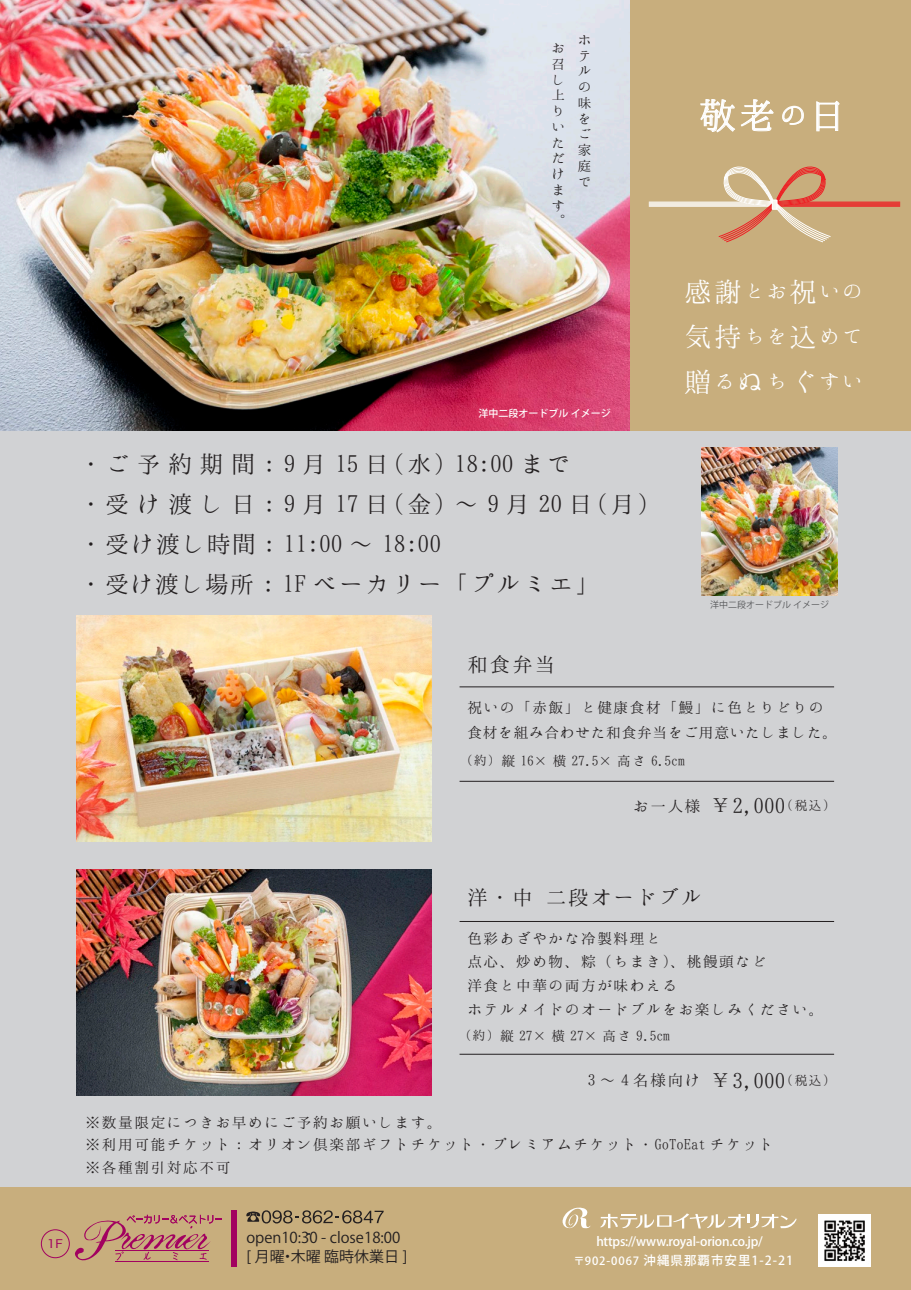
<style>
.page{position:relative;width:911px;height:1290px;background:#d1d2d4}
.page>*{position:absolute;margin:0;border:0;box-sizing:border-box;transform-origin:0 0}
.t1{font:40px "Hannari Mincho";color:#fff}
.t2{font:26.25px/40px "Hannari Mincho";color:#231f20}
.t3{font:23.5px "Hannari Mincho";color:#231f20}
.t4{font:22.5px/45px "Hannari Mincho";color:#fff;text-align:justify}
.t5{font:22.5px "Hannari Mincho";color:#231f20}
.t6{font:17.25px "Hannari Mincho";color:#231f20}
.t7{font:16.25px/23.8px "Hannari Mincho";color:#231f20}
.t8{font:16.25px/25px "Hannari Mincho";letter-spacing:-.05em;color:#231f20}
.t9{font:15px/15.8px "Hannari Mincho";color:#231f20;text-align:justify}
.t10{font:15px "Koz Go Pr 6 N";color:#231f20}
.t11{font:500 12.5px "Koz Go Pro";letter-spacing:-.015em;color:#fff}
.t12{font:500 12.5px "Koz Go Pro";letter-spacing:.08em;color:#fff}
.t13{font:11.5px "Hiragino Kaku W4 90 msp RKSJ H";color:#a20160;scale:1.05 1}
.t14{font:500 10px "Koz Go Pr 6 N";color:#fff}
.t15{font:9px "Koz Go Pr 6 N";color:#57585a}
.s1{font-size:30px}
.s2{font-size:13.75px}
.s3{font-size:17.25px}
.s4{font-size:21.88px}
.s5{font-size:23.5px}
.s6{font-size:14px}
.s7{font-size:11.25px}
</style>
<div class="page">
<img style="left:0;top:0;width:630px;height:430px">
<img style="left:77px;top:615px;width:354px;height:227px">
<img style="left:77px;top:869px;width:354px;height:226px">
<hr style="left:459px;top:686px;width:375px;height:1px;background:#231f20">
<hr style="left:459px;top:781px;width:375px;height:1px;background:#231f20">
<hr style="left:459px;top:921px;width:375px;height:1px;background:#231f20">
<hr style="left:459px;top:1054px;width:375px;height:1px;background:#231f20">
<div style="left:0;top:1187px;width:911px;height:103px;background:#c8ae7d"></div>
<div style="left:630px;top:0;width:281px;height:430px;background:#c8ae7d"></div>
<div style="left:231px;top:1210px;width:5px;height:57px;background:#a20160"></div>
<svg style="left:75px;top:1215px;width:147px;height:47px"></svg>
<svg style="left:246px;top:1210px;width:138px;height:13px"></svg>
<div style="left:41px;top:1229px;width:29px;height:29px;border:1px solid #a20160;border-radius:50%"></div>
<hr style="left:806px;top:202px;width:94px;height:1px;background:#ee1d23">
<hr style="left:649px;top:202px;width:93px;height:1px;background:#fff">
<hr style="left:802px;top:203px;width:98px;height:1px;background:#ee1d23">
<hr style="left:649px;top:203px;width:98px;height:1px;background:#fff">
<hr style="left:795px;top:204px;width:105px;height:1px;background:#ee1d23">
<hr style="left:649px;top:204px;width:105px;height:1px;background:#fff">
<hr style="left:783px;top:205px;width:117px;height:1px;background:#ee1d23">
<hr style="left:649px;top:205px;width:116px;height:1px;background:#fff">
<hr style="left:779px;top:206px;width:121px;height:1px;background:#ee1d23">
<hr style="left:649px;top:206px;width:120px;height:1px;background:#fff">
<svg style="left:718px;top:166px;width:113px;height:77px"></svg>
<div style="left:772px;top:200px;width:5px;height:9px;border:1px solid #fff"></div>
<img style="left:702px;top:448px;width:135px;height:148px">
<img style="left:818px;top:1214px;width:52px;height:52px">
<svg style="left:600px;top:1213px;width:196px;height:15px"></svg>
<svg style="left:562px;top:1207px;width:28px;height:21px"></svg>
<svg style="left:700px;top:99px;width:35px;height:33px"></svg>
<svg style="left:741px;top:99px;width:32px;height:32px"></svg>
<svg style="left:782px;top:106px;width:21px;height:18px"></svg>
<svg style="left:816px;top:101px;width:23px;height:30px"></svg>
<p class="t9" style="left:551px;top:39px;width:14px;text-align:left">お召し上りいただけます。</p>
<p class="t9" style="left:578px;top:31px;width:15px">ホテルの味をご家庭で</p>
<p class="t14" style="left:478px;top:407px;width:134px">洋中二段オードブル イメージ</p>
<h2 class="t2" style="left:79px;top:443px;width:586px">・ご予約期間：9 月 15 日（水）18:00 まで<br>・受け渡し日：9 月 17 日（金）～ 9 月 20 日（月）・受け渡し時間：11:00 ～ 18:00<br>・受け渡し場所：1F ベーカリー「プルミエ」</h2>
<h3 class="t5" style="left:467px;top:652px;width:91px">和食弁当</h3>
<h1 class="t1" style="left:699px;top:94px;width:151px">敬老<span class="s1">の</span>日</h1>
<h3 class="t4" style="left:684px;top:268px;width:181px"><span class="s1">感謝</span>とお<span class="s1">祝</span>いの<span class="s1">気持</span>ちを<span class="s1">込</span>めて<span class="s1">贈</span>る<span class="s1">ぬ</span>ち<span class="s1">ぐ</span>すい</h3>
<p class="t15" style="left:710px;top:600px;width:120px">洋中二段オードブル イメージ</p>
<p class="t8" style="left:467px;top:694px;width:373px">祝いの「赤飯」と健康食材「鰻」に色とりどりの食材を組み合わせた和食弁当をご用意いたしました。</p>
<p class="t9" style="left:460px;top:752px;width:226px"><span class="s2">（約）</span>縦 16× 横 27.5× 高さ 6.5cm</p>
<h3 class="t3" style="left:633px;top:793px;width:205px"><span class="s3">お一人様</span> <span class="s4">￥</span>2,000<sup>（税込）</sup></h3>
<p class="t13" style="left:47px;top:1238px;width:16px">1F</p>
<h3 class="t5" style="left:467px;top:885px;width:238px">洋・中 二段オードブル</h3>
<p class="t7" style="left:467px;top:925px;width:359px">色彩あざやかな冷製料理と<br>点心、炒め物、粽（ちまき）、桃饅頭など<br>洋食と中華の両方が味わえる<br>ホテルメイドのオードブルをお楽しみください。</p>
<p class="t9" style="left:459px;top:1027px;width:212px"><span class="s2">（約）</span>縦 27× 横 27× 高さ 9.5cm</p>
<p class="t6" style="left:587px;top:1071px;width:251px">3 ～ 4 名様向け <span class="s4">￥</span><span class="s5">3,000</span><span class="s6">（税込）</span></p>
<p class="t7" style="left:86px;top:1110px;width:691px;line-height:22.5px">※数量限定につきお早めにご予約お願いします。<br>※利用可能チケット：オリオン倶楽部ギフトチケット・プレミアムチケット・GoToEat チケット※各種割引対応不可</p>
<p class="t10" style="left:246px;top:1228px;width:155px">open10:30 - close18:00</p>
<p class="t10" style="left:246px;top:1248px;width:163px">[ 月曜・木曜 臨時休業日 ]</p>
<p class="t11" style="left:596px;top:1233px;width:168px">https://www.royal-orion.co.jp/</p>
<p class="t12" style="left:573px;top:1253px;width:221px"><span class="s7">〒902-0067</span> 沖縄県那覇市安里1-2-21</p>
</div>
